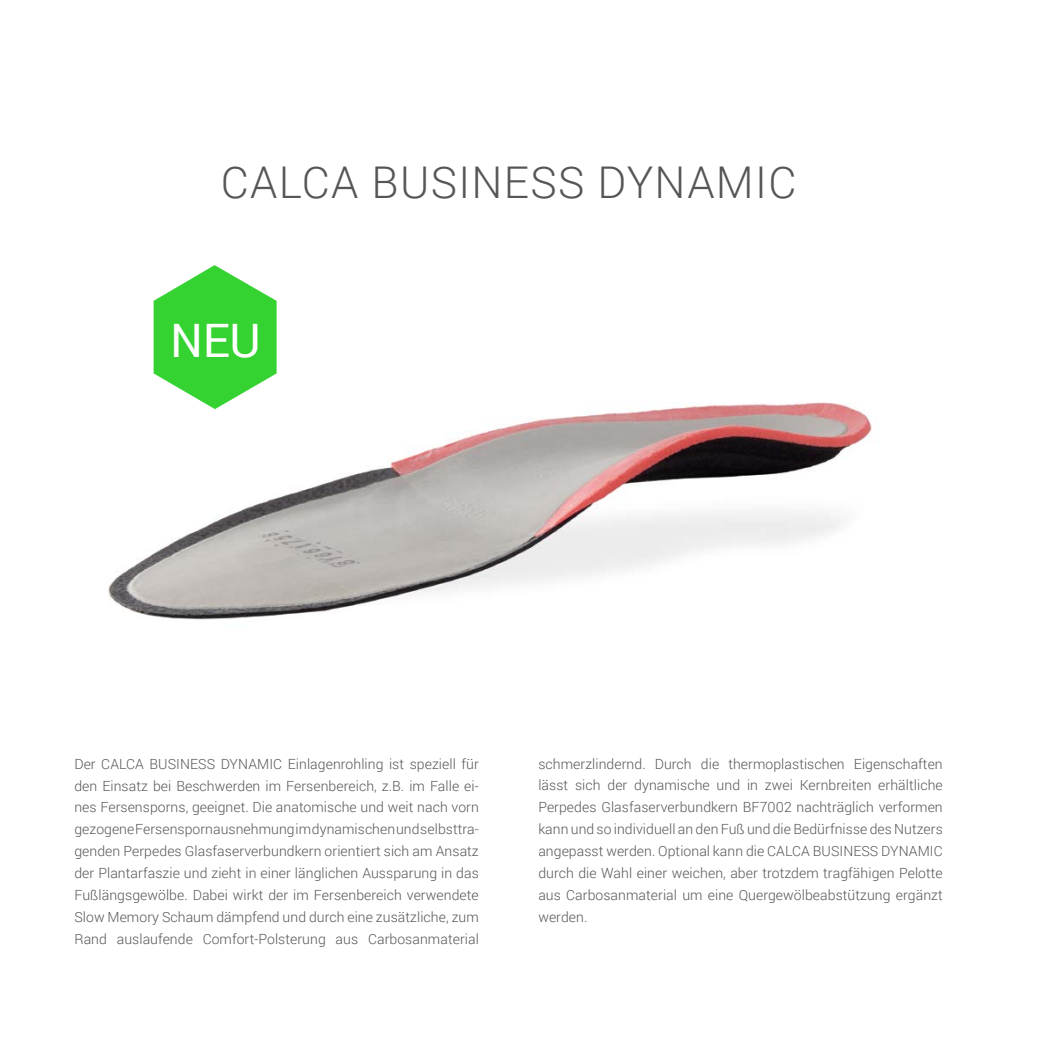
<style>
.page{position:relative;width:1042px;height:1042px;background:#fff}
.page>*{position:absolute;margin:0;border:0;box-sizing:border-box;transform-origin:0 0}
.t1{font:46.2px "Roboto";color:#fff}
.t2{font:300 43.75px "Roboto";letter-spacing:.03em;color:#565655}
.t3{font:300 14px/21.9px "Roboto";letter-spacing:.005em;color:#565655;text-align:justify}
</style>
<div class="page">
<img style="left:108px;top:403px;width:764px;height:217px">
<svg style="left:154px;top:265px;width:123px;height:144px"></svg>
<h2 class="t2" style="left:221px;top:152px;width:577px">CALCA BUSINESS DYNAMIC</h2>
<h1 class="t1" style="left:170px;top:308px;width:92px">NEU</h1>
<p class="t3" style="left:74px;top:752px;width:406px">Der CALCA BUSINESS DYNAMIC Einlagenrohling ist speziell für den Einsatz bei Beschwerden im Fersenbereich, z.B. im Falle ei&shy;nes Fersensporns, geeignet. Die anatomische und weit nach vorn gezogene Fersenspornausnehmung im dynamischen und selbsttra&shy;genden Perpedes Glasfaserverbundkern orientiert sich am Ansatz der Plantarfaszie und zieht in einer länglichen Aussparung in das Fußlängsgewölbe. Dabei wirkt der im Fersenbereich verwendete Slow Memory Schaum dämpfend und durch eine zusätzliche, zum Rand auslaufende Comfort-Polsterung aus Carbosanmaterial</p>
<p class="t3" style="left:538px;top:752px;width:406px">schmerzlindernd. Durch die thermoplastischen Eigenschaften lässt sich der dynamische und in zwei Kernbreiten erhältliche Perpedes Glasfaserverbundkern BF7002 nachträglich verformen kann und so individuell an den Fuß und die Bedürfnisse des Nutzers angepasst werden. Optional kann die CALCA BUSINESS DYNAMIC durch die Wahl einer weichen, aber trotzdem tragfähigen Pelotte aus Carbosanmaterial um eine Quergewölbeabstützung ergänzt werden.</p>
</div>
